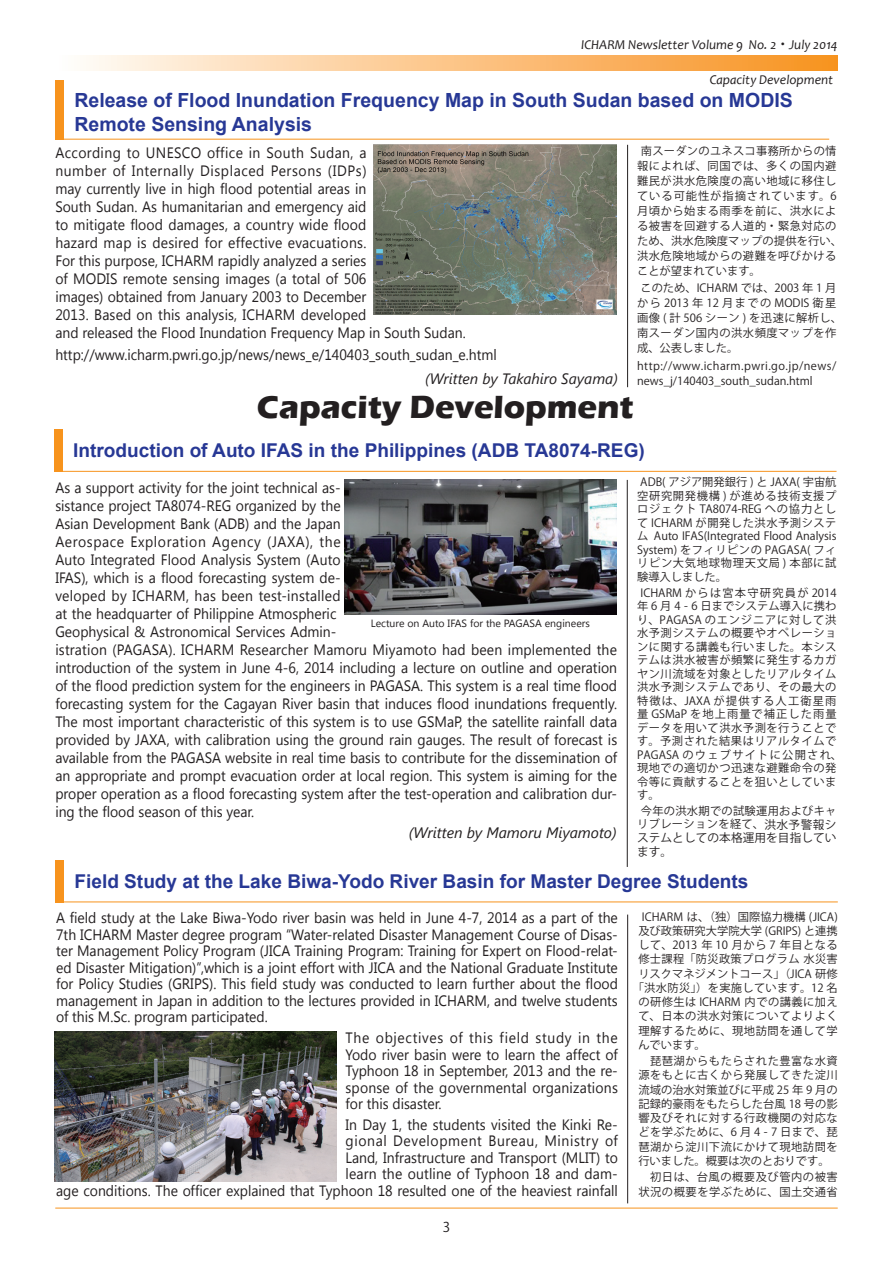
<style>
.page{position:relative;width:893px;height:1263px;background:#fff}
.page>*{position:absolute;margin:0;border:0;box-sizing:border-box;transform-origin:0 0}
.t1{font:700 33px "Eras ITC";color:#231f20}
.t2{font:700 19.5px/24px "Arial";color:#273895}
.t3{font:700 19.05px "Arial";color:#273895}
.t4{font:italic 15.15px "Segoe UI";color:#231f20}
.t5{font:15px/18px "Segoe UI";color:#231f20;text-align:justify;scale:.93 1}
.t6{font:italic 15px "Segoe UI";color:#231f20}
.t7{font:italic 13.5px "Candara";color:#231f20}
.t8{font:13.5px "Koz Go Pro";color:#231f20}
.t9{font:11.7px/13.5px "Koz Go Pro";letter-spacing:.005em;color:#231f20}
.t10{font:11.25px/13.5px "Koz Go Pro";letter-spacing:.045em;color:#231f20}
.t11{font:11.25px/15px "Koz Go Pro";color:#231f20}
.t12{font:11.25px/13.8px "Koz Go Pro";letter-spacing:.025em;color:#231f20;text-align:center}
.t13{font:10.5px "Segoe UI";color:#231f20}
.s1{font-family:"Koz Min Pro";font-style:normal}
.s2{font-size:11.7px}
</style>
<div class="page">
<svg style="left:86px;top:55px;width:752px;height:15px;background:#fbc486"></svg>
<hr style="left:55px;top:1208px;width:783px;height:1px;background:#f7931d">
<hr style="left:55px;top:139px;width:774px;height:1px;background:#f7931d">
<div style="left:55px;top:80px;width:9px;height:59px;background:#f7931d"></div>
<div style="left:54px;top:429px;width:9px;height:43px;background:#f7931d"></div>
<hr style="left:54px;top:471px;width:782px;height:1px;background:#f7931d">
<div style="left:55px;top:860px;width:9px;height:42px;background:#f7931d"></div>
<hr style="left:55px;top:901px;width:783px;height:1px;background:#f7931d">
<img style="left:55px;top:1031px;width:282px;height:150px">
<img style="left:345px;top:480px;width:271px;height:134px">
<hr style="left:627px;top:914px;width:1px;height:289px;background:#231f20">
<hr style="left:627px;top:480px;width:1px;height:387px;background:#231f20">
<hr style="left:627px;top:145px;width:1px;height:242px;background:#231f20">
<img style="left:373px;top:144px;width:243px;height:170px">
<p class="t7" style="left:581px;top:36px;width:258px">ICHARM Newsletter Volume 9 No. 2<span class="s1">・</span> July 2014</p>
<p class="t7" style="left:710px;top:71px;width:125px">Capacity Development</p>
<h2 class="t2" style="left:74px;top:89px;width:720px">Release of Flood Inundation Frequency Map in South Sudan based on MODIS<br>Remote Sensing Analysis</h2>
<p class="t10" style="left:637px;top:144px;width:207px;line-height:15px;text-indent:4px">南スーダンのユネスコ事務所からの情報によれば、同国では、多くの国内避難民が洪水危険度の高い地域に移住している可能性が指摘されています。6月頃から始まる雨季を前に、洪水による被害を回避する人道的・緊急対応のため、洪水危険度マップの提供を行い、洪水危険地域からの避難を呼びかけることが望まれています。</p>
<p class="t10" style="left:637px;top:281px;width:207px;line-height:15px">このため、ICHARM では、2003 年 1 月から 2013 年 12 月までの MODIS 衛星画像 ( 計 506 シーン ) を迅速に解析し、南スーダン国内の洪水頻度マップを作成、公表しました。</p>
<p class="t11" style="left:637px;top:358px;width:201px">http://www.icharm.pwri.go.jp/news/ news_j/140403_south_sudan.html</p>
<p class="t5" style="left:55px;top:143px;width:443px;text-align:left">According to UNESCO office in South Sudan, a<br>number of Internally Displaced Persons (IDPs)<br>may currently live in high flood potential areas in<br>South Sudan. As humanitarian and emergency aid<br>to mitigate flood damages, a country wide flood<br>hazard map is desired for effective evacuations.<br>For this purpose, ICHARM rapidly analyzed a series<br>of MODIS remote sensing images (a total of 506<br>images) obtained from January 2003 to December<br>2013. Based on this analysis, ICHARM developed<br>and released the Flood Inundation Frequency Map in South Sudan.</p>
<p class="t5" style="left:55px;top:345px;width:476px">http://www.icharm.pwri.go.jp/news/news_e/140403_south_sudan_e.html</p>
<p class="t6" style="left:425px;top:368px;width:194px">(Written by Takahiro Sayama)</p>
<h1 class="t1" style="left:257px;top:388px;width:378px">Capacity Development</h1>
<p class="t3" style="left:73px;top:438px;width:573px">Introduction of Auto IFAS in the Philippines (ADB TA8074-REG)</p>
<p class="t5" style="left:55px;top:478px;width:606px;text-align:left">As a support activity for the joint technical as-<br>sistance project TA8074-REG organized by the<br>Asian Development Bank (ADB) and the Japan<br>Aerospace Exploration Agency (JAXA), the<br>Auto Integrated Flood Analysis System (Auto<br>IFAS), which is a flood forecasting system de-<br>veloped by ICHARM, has been test-installed<br>at the headquarter of Philippine Atmospheric<br>Geophysical &amp; Astronomical Services Admin-<br>istration (PAGASA). ICHARM Researcher Mamoru Miyamoto had been implemented the introduction of the system in June 4-6, 2014 including a lecture on outline and operation of the flood prediction system for the engineers in PAGASA. This system is a real time flood forecasting system for the Cagayan River basin that induces flood inundations frequently.<br>The most important characteristic of this system is to use GSMaP, the satellite rainfall data provided by JAXA, with calibration using the ground rain gauges. The result of forecast is available from the PAGASA website in real time basis to contribute for the dissemination of an appropriate and prompt evacuation order at local region. This system is aiming for the proper operation as a flood forecasting system after the test-operation and calibration dur&shy;ing the flood season of this year.</p>
<p class="t10" style="left:637px;top:476px;width:201px;text-align:justify">ADB( アジア開発銀行 ) と JAXA( 宇宙航空研究開発機構 ) が進める技術支援プロジェクト TA8074-REG への協力として ICHARM が開発した洪水予測システム Auto IFAS(Integrated Flood Analysis System) をフィリピンの PAGASA( フィリピン大気地球物理天文局 ) 本部に試験導入しました。</p>
<p class="t10" style="left:637px;top:586px;width:207px;text-indent:3px">ICHARM からは宮本守研究員が 2014年 6 月 4 - 6 日までシステム導入に携わり、PAGASA のエンジニアに対して洪水予測システムの概要やオペレーションに関する講義も行いました。本システムは洪水被害が頻繁に発生するカガヤン川流域を対象としたリアルタイム洪水予測システムであり、その最大の特徴は、JAXA が提供する人工衛星雨量 GSMaP を地上雨量で補正した雨量データを用いて洪水予測を行うことです。予測された結果はリアルタイムで<br>PAGASA のウェブサイトに公開され、現地での適切かつ迅速な避難命令の発令等に貢献することを狙いとしています。</p>
<p class="t12" style="left:637px;top:804px;width:201px">今年の洪水期での試験運用およびキャリブレーションを経て、<span class="s2">洪水予警報シ</span></p>
<p class="t9" style="left:637px;top:831px;width:201px">ステムとしての本格運用を目指しています。</p>
<p class="t13" style="left:371px;top:616px;width:221px">Lecture on Auto IFAS for the PAGASA engineers</p>
<p class="t4" style="left:409px;top:822px;width:209px">(Written by Mamoru Miyamoto)</p>
<p class="t3" style="left:75px;top:868px;width:675px">Field Study at the Lake Biwa-Yodo River Basin for Master Degree Students</p>
<p class="t5" style="left:56px;top:909px;width:606px;line-height:16.5px">A field study at the Lake Biwa-Yodo river basin was held in June 4-7, 2014 as a part of the 7th ICHARM Master degree program “Water-related Disaster Management Course of Disas&shy;ter Management Policy Program (JICA Training Program: Training for Expert on Flood-relat&shy;ed Disaster Mitigation)”,which is a joint effort with JICA and the National Graduate Institute for Policy Studies (GRIPS). This field study was conducted to learn further about the flood management in Japan in addition to the lectures provided in ICHARM, and twelve students of this M.Sc. program participated.</p>
<p class="t5" style="left:345px;top:1029px;width:294px;line-height:16.5px">The objectives of this field study in the Yodo river basin were to learn the affect of Typhoon 18 in September, 2013 and the re&shy;sponse of the governmental organizations for this disaster.</p>
<p class="t5" style="left:56px;top:1116px;width:606px;line-height:16.5px;text-align:right">In Day 1, the students visited the Kinki Re-<br>gional Development Bureau, Ministry of<br>Land, Infrastructure and Transport (MLIT) to<br>learn the outline of Typhoon 18 and dam-<br>age conditions. The officer explained that Typhoon 18 resulted one of the heaviest rainfall</p>
<p class="t11" style="left:642px;top:909px;width:197px">ICHARM は、（独）国際協力機構 (JICA)</p>
<p class="t11" style="left:638px;top:923px;width:201px">及び政策研究大学院大学 (GRIPS) と連携</p>
<p class="t10" style="left:638px;top:938px;width:201px">して、2013 年 10 月から 7 年目となる</p>
<p class="t10" style="left:638px;top:953px;width:201px">修士課程「防災政策プログラム 水災害</p>
<p class="t11" style="left:638px;top:966px;width:201px">リスクマネジメントコース」（JICA 研修</p>
<p class="t10" style="left:633px;top:981px;width:207px">「洪水防災」）を実施しています。12 名</p>
<p class="t10" style="left:638px;top:995px;width:201px">の研修生は ICHARM 内での講義に加え</p>
<p class="t10" style="left:638px;top:1010px;width:201px">て、日本の洪水対策についてよりよく</p>
<p class="t10" style="left:638px;top:1024px;width:201px">理解するために、現地訪問を通して学</p>
<p class="t10" style="left:638px;top:1038px;width:69px">んでいます。</p>
<p class="t10" style="left:638px;top:1054px;width:201px;line-height:14.2px;text-align:justify">　琵琶湖からもたらされた豊富な水資源をもとに古くから発展してきた淀川流域の治水対策並びに平成 25 年 9 月の記録的豪雨をもたらした台風 18 号の影響及びそれに対する行政機関の対応などを学ぶために、6 月 4 - 7 日まで、琵琶湖から淀川下流にかけて現地訪問を行いました。概要は次のとおりです。</p>
<p class="t10" style="left:638px;top:1170px;width:201px;line-height:14.2px">　初日は、台風の概要及び管内の被害状況の概要を学ぶために、国土交通省</p>
<p class="t8" style="left:443px;top:1219px;width:9px">3</p>
</div>
